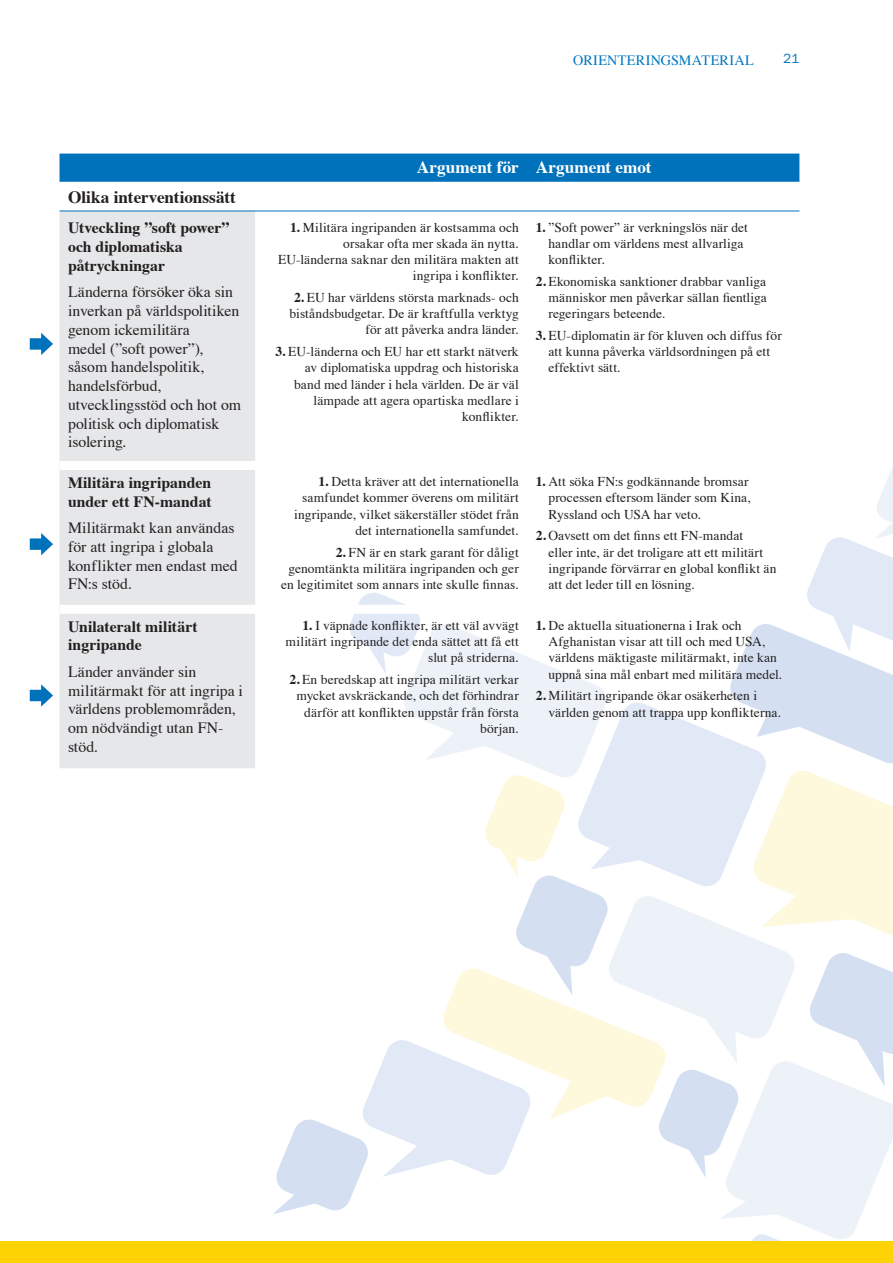
<style>
.page{position:relative;width:893px;height:1263px;background:#fff}
.page>*{position:absolute;margin:0;border:0;box-sizing:border-box;transform-origin:0 0}
.t1{font:700 17.25px "Times";letter-spacing:-.005em;color:#fff}
.t2{font:700 17.25px "Times";color:#231f20}
.t3{font:15.75px/18.8px "Times";color:#231f20}
.t4{font:700 15.75px/18.8px "Times";color:#231f20}
.t5{font:14.25px "Times";letter-spacing:.025em;color:#0077c0}
.t6{font:13.5px/16.2px "Times";letter-spacing:.005em;color:#231f20;text-align:right}
.t7{font:13.5px "Franklin Gothic";color:#0077c0}
.s1{font-weight:700}
</style>
<div class="page">
<div style="left:0;top:1242px;width:893px;height:21px;background:#fed304"></div>
<div style="left:60px;top:154px;width:739px;height:27px;background:#0072bc"></div>
<div style="left:60px;top:212px;width:195px;height:556px;background:#e6e7e9"></div>
<hr style="left:60px;top:181px;width:739px;height:1px;background:#0072bc">
<hr style="left:60px;top:211px;width:467px;height:1px;background:#0072bc">
<hr style="left:527px;top:211px;width:272px;height:1px;background:#0072bc">
<div style="left:60px;top:461px;width:739px;height:9px;background:#fff"></div>
<div style="left:60px;top:605px;width:467px;height:9px;background:#fff"></div>
<svg style="left:30px;top:333px;width:23px;height:22px"></svg>
<svg style="left:30px;top:533px;width:23px;height:22px"></svg>
<svg style="left:30px;top:684px;width:23px;height:23px"></svg>
<svg style="left:272px;top:467px;width:621px;height:775px"></svg>
<p class="t5" style="left:573px;top:54px;width:182px">ORIENTERINGSMATERIAL</p>
<p class="t7" style="left:783px;top:54px;width:18px">21</p>
<p class="t2" style="left:68px;top:190px;width:169px">Olika interventionssätt</p>
<p class="t4" style="left:68px;top:220px;width:163px">Utveckling ”soft power” och diplomatiska påtryckningar</p>
<p class="t3" style="left:68px;top:284px;width:175px">Länderna försöker öka sin inverkan på världspolitiken genom ickemilitära<br>medel (”soft power”), såsom handelspolitik, handelsförbud, utvecklingsstöd och hot om politisk och diplomatisk isolering.</p>
<p class="t4" style="left:68px;top:475px;width:145px">Militära ingripanden under ett FN-mandat</p>
<p class="t3" style="left:68px;top:520px;width:171px">Militärmakt kan användas för att ingripa i globala konflikter men endast med<br>FN:s stöd.</p>
<p class="t4" style="left:68px;top:618px;width:131px">Unilateralt militärt ingripande</p>
<p class="t3" style="left:68px;top:664px;width:176px">Länder använder sin militärmakt för att ingripa i världens problemområden, om nödvändigt utan FN&shy;stöd.</p>
<p class="t1" style="left:417px;top:160px;width:236px">Argument för Argument emot</p>
<p class="t6" style="left:278px;top:220px;width:242px"><span class="s1">1.</span> Militära ingripanden är kostsamma och orsakar ofta mer skada än nytta.<br>EU-länderna saknar den militära makten att ingripa i konflikter.</p>
<p class="t6" style="left:290px;top:291px;width:231px"><span class="s1">2.</span> EU har världens största marknads- och biståndsbudgetar. De är kraftfulla verktyg för att påverka andra länder.</p>
<p class="t6" style="left:275px;top:345px;width:245px"><span class="s1">3.</span> EU-länderna och EU har ett starkt nätverk av diplomatiska uppdrag och historiska band med länder i hela världen. De är väl lämpade att agera opartiska medlare i konflikter.</p>
<p class="t6" style="left:549px;top:220px;width:201px;text-align:left;text-indent:-13px"><span class="s1">1.</span> ”Soft power” är verkningslös när det handlar om världens mest allvarliga konflikter.</p>
<p class="t6" style="left:549px;top:274px;width:220px;text-align:justify;text-indent:-13px"><span class="s1">2.</span> Ekonomiska sanktioner drabbar vanliga människor men påverkar sällan fientliga regeringars beteende.</p>
<p class="t6" style="left:549px;top:328px;width:235px;text-align:left;text-indent:-13px"><span class="s1">3.</span> EU-diplomatin är för kluven och diffus för att kunna påverka världsordningen på ett effektivt sätt.</p>
<p class="t6" style="left:294px;top:475px;width:226px"><span class="s1">1.</span> Detta kräver att det internationella samfundet kommer överens om militärt ingripande, vilket säkerställer stödet från det internationella samfundet.</p>
<p class="t6" style="left:281px;top:545px;width:239px"><span class="s1">2.</span> FN är en stark garant för dåligt genomtänkta militära ingripanden och ger en legitimitet som annars inte skulle finnas.</p>
<p class="t6" style="left:285px;top:618px;width:235px"><span class="s1">1.</span> I väpnade konflikter, är ett väl avvägt militärt ingripande det enda sättet att få ett slut på striderna.</p>
<p class="t6" style="left:289px;top:673px;width:231px"><span class="s1">2.</span> En beredskap att ingripa militärt verkar mycket avskräckande, och det förhindrar därför att konflikten uppstår från första början.</p>
<p class="t6" style="left:549px;top:475px;width:204px;text-align:left;text-indent:-13px"><span class="s1">1.</span> Att söka FN:s godkännande bromsar processen eftersom länder som Kina,<br>Ryssland och USA har veto.</p>
<p class="t6" style="left:549px;top:529px;width:229px;text-align:left;text-indent:-13px"><span class="s1">2.</span> Oavsett om det finns ett FN-mandat<br>eller inte, är det troligare att ett militärt ingripande förvärrar en global konflikt än att det leder till en lösning.</p>
<p class="t6" style="left:549px;top:618px;width:235px;text-align:left;text-indent:-13px"><span class="s1">1.</span> De aktuella situationerna i Irak och Afghanistan visar att till och med USA, världens mäktigaste militärmakt, inte kan uppnå sina mål enbart med militära medel.</p>
<p class="t6" style="left:549px;top:689px;width:234px;text-align:left;text-indent:-13px"><span class="s1">2.</span> Militärt ingripande ökar osäkerheten i världen genom att trappa upp konflikterna.</p>
</div>
